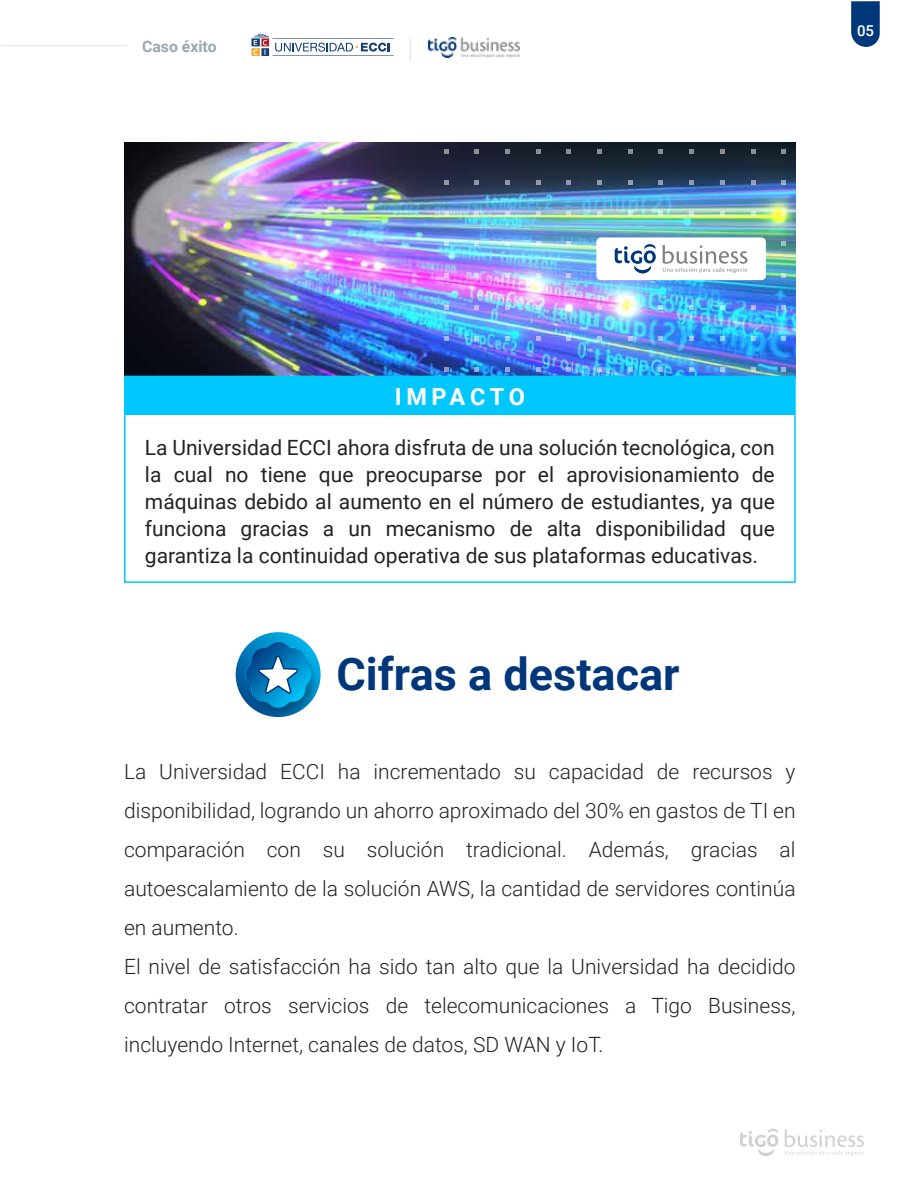
<style>
.page{position:relative;width:918px;height:1188px;background:#fff}
.page>*{position:absolute;margin:0;border:0;box-sizing:border-box;transform-origin:0 0}
.t1{font:700 45px "Roboto";color:#00377b}
.t2{font:700 23.55px "Roboto";letter-spacing:.195em;color:#fff}
.t3{font:300 21px/39px "Roboto";color:#232323}
.t4{font:21px/27px "Roboto";color:#232323;text-align:justify}
.t5{font:700 15.75px "Roboto";color:#9ba7b0}
.t6{font:500 15px "Roboto";color:#fff}
</style>
<div class="page">
<svg style="left:740px;top:1129px;width:38px;height:27px"></svg>
<svg style="left:785px;top:1129px;width:79px;height:27px"></svg>
<svg style="left:851px;top:1px;width:29px;height:46px"></svg>
<img style="left:124px;top:142px;width:672px;height:234px">
<div style="left:124px;top:376px;width:672px;height:207px;border:2px solid #00c8ff"></div>
<div style="left:125px;top:377px;width:670px;height:38px;background:#00c8ff"></div>
<div style="left:596px;top:237px;width:170px;height:43px;background:#fff;border-radius:4px"></div>
<svg style="left:781px;top:149px;width:4px;height:4px"></svg>
<svg style="left:751px;top:149px;width:4px;height:4px"></svg>
<svg style="left:720px;top:149px;width:4px;height:4px"></svg>
<svg style="left:689px;top:149px;width:5px;height:4px"></svg>
<svg style="left:659px;top:149px;width:4px;height:4px"></svg>
<svg style="left:628px;top:149px;width:4px;height:4px"></svg>
<svg style="left:598px;top:149px;width:4px;height:4px"></svg>
<svg style="left:567px;top:149px;width:4px;height:4px"></svg>
<svg style="left:536px;top:149px;width:4px;height:4px"></svg>
<svg style="left:505px;top:149px;width:5px;height:4px"></svg>
<svg style="left:475px;top:149px;width:4px;height:4px"></svg>
<svg style="left:444px;top:149px;width:4px;height:4px"></svg>
<svg style="left:781px;top:180px;width:4px;height:4px"></svg>
<svg style="left:751px;top:180px;width:4px;height:4px"></svg>
<svg style="left:720px;top:180px;width:4px;height:4px"></svg>
<svg style="left:689px;top:180px;width:5px;height:4px"></svg>
<svg style="left:659px;top:180px;width:4px;height:4px"></svg>
<svg style="left:628px;top:180px;width:4px;height:4px"></svg>
<svg style="left:598px;top:180px;width:4px;height:4px"></svg>
<svg style="left:567px;top:180px;width:4px;height:4px"></svg>
<svg style="left:536px;top:180px;width:4px;height:4px"></svg>
<svg style="left:505px;top:180px;width:5px;height:4px"></svg>
<svg style="left:475px;top:180px;width:4px;height:4px"></svg>
<svg style="left:444px;top:180px;width:4px;height:4px"></svg>
<svg style="left:781px;top:211px;width:4px;height:4px"></svg>
<svg style="left:751px;top:211px;width:4px;height:4px"></svg>
<svg style="left:720px;top:211px;width:4px;height:4px"></svg>
<svg style="left:689px;top:211px;width:5px;height:4px"></svg>
<svg style="left:659px;top:211px;width:4px;height:4px"></svg>
<svg style="left:628px;top:211px;width:4px;height:4px"></svg>
<svg style="left:598px;top:211px;width:4px;height:4px"></svg>
<svg style="left:567px;top:211px;width:4px;height:4px"></svg>
<svg style="left:536px;top:211px;width:4px;height:4px"></svg>
<svg style="left:505px;top:211px;width:5px;height:4px"></svg>
<svg style="left:475px;top:211px;width:4px;height:4px"></svg>
<svg style="left:444px;top:211px;width:4px;height:4px"></svg>
<svg style="left:781px;top:305px;width:4px;height:4px"></svg>
<svg style="left:751px;top:305px;width:4px;height:4px"></svg>
<svg style="left:720px;top:305px;width:4px;height:4px"></svg>
<svg style="left:689px;top:305px;width:5px;height:4px"></svg>
<svg style="left:659px;top:305px;width:4px;height:4px"></svg>
<svg style="left:628px;top:305px;width:4px;height:4px"></svg>
<svg style="left:598px;top:305px;width:4px;height:4px"></svg>
<svg style="left:567px;top:305px;width:4px;height:4px"></svg>
<svg style="left:536px;top:305px;width:4px;height:4px"></svg>
<svg style="left:505px;top:305px;width:5px;height:4px"></svg>
<svg style="left:475px;top:305px;width:4px;height:4px"></svg>
<svg style="left:444px;top:305px;width:4px;height:4px"></svg>
<svg style="left:781px;top:336px;width:4px;height:4px"></svg>
<svg style="left:751px;top:336px;width:4px;height:4px"></svg>
<svg style="left:720px;top:336px;width:4px;height:4px"></svg>
<svg style="left:689px;top:336px;width:5px;height:4px"></svg>
<svg style="left:659px;top:336px;width:4px;height:4px"></svg>
<svg style="left:628px;top:336px;width:4px;height:4px"></svg>
<svg style="left:598px;top:336px;width:4px;height:4px"></svg>
<svg style="left:567px;top:336px;width:4px;height:4px"></svg>
<svg style="left:536px;top:336px;width:4px;height:4px"></svg>
<svg style="left:505px;top:336px;width:5px;height:4px"></svg>
<svg style="left:475px;top:336px;width:4px;height:4px"></svg>
<svg style="left:444px;top:336px;width:4px;height:4px"></svg>
<svg style="left:781px;top:367px;width:4px;height:5px"></svg>
<svg style="left:751px;top:367px;width:4px;height:5px"></svg>
<svg style="left:720px;top:367px;width:4px;height:5px"></svg>
<svg style="left:689px;top:367px;width:5px;height:5px"></svg>
<svg style="left:659px;top:367px;width:4px;height:5px"></svg>
<svg style="left:628px;top:367px;width:4px;height:5px"></svg>
<svg style="left:598px;top:367px;width:4px;height:5px"></svg>
<svg style="left:567px;top:367px;width:4px;height:5px"></svg>
<svg style="left:536px;top:367px;width:4px;height:5px"></svg>
<svg style="left:505px;top:367px;width:5px;height:5px"></svg>
<svg style="left:475px;top:367px;width:4px;height:5px"></svg>
<svg style="left:444px;top:367px;width:4px;height:5px"></svg>
<svg style="left:781px;top:241px;width:4px;height:5px"></svg>
<svg style="left:567px;top:241px;width:4px;height:5px"></svg>
<svg style="left:536px;top:241px;width:4px;height:5px"></svg>
<svg style="left:505px;top:241px;width:5px;height:5px"></svg>
<svg style="left:475px;top:241px;width:4px;height:5px"></svg>
<svg style="left:444px;top:241px;width:4px;height:5px"></svg>
<svg style="left:781px;top:273px;width:4px;height:5px"></svg>
<svg style="left:567px;top:273px;width:4px;height:5px"></svg>
<svg style="left:536px;top:273px;width:4px;height:5px"></svg>
<svg style="left:505px;top:273px;width:5px;height:5px"></svg>
<svg style="left:475px;top:273px;width:4px;height:5px"></svg>
<svg style="left:444px;top:273px;width:4px;height:5px"></svg>
<svg style="left:615px;top:244px;width:41px;height:29px"></svg>
<svg style="left:663px;top:245px;width:85px;height:28px"></svg>
<hr style="left:1px;top:45px;width:127px;height:1px;background:#eaeaea">
<img style="left:428px;top:38px;width:91px;height:20px">
<hr style="left:409px;top:39px;width:2px;height:21px;background:#eaeaea">
<svg style="left:252px;top:33px;width:142px;height:23px"></svg>
<svg style="left:236px;top:632px;width:85px;height:85px"></svg>
<svg style="left:247px;top:646px;width:69px;height:69px"></svg>
<svg style="left:244px;top:642px;width:69px;height:67px;background:#248dc1"></svg>
<p class="t5" style="left:142px;top:35px;width:76px">Caso éxito</p>
<p class="t6" style="left:857px;top:20px;width:18px">05</p>
<p class="t2" style="left:395px;top:380px;width:132px">IMPACTO</p>
<p class="t4" style="left:145px;top:433px;width:631px">La Universidad ECCI ahora disfruta de una solución tecnológica, con la cual no tiene que preocuparse por el aprovisionamiento de máquinas debido al aumento en el número de estudiantes, ya que funciona gracias a un mecanismo de alta disponibilidad que garantiza la continuidad operativa de sus plataformas educativas.</p>
<h1 class="t1" style="left:336px;top:643px;width:345px">Cifras a destacar</h1>
<p class="t3" style="left:124px;top:751px;width:673px">La Universidad ECCI ha incrementado su capacidad de recursos y disponibilidad, logrando un ahorro aproximado del 30% en gastos de TI en comparación con su solución tradicional. Además, gracias al autoescalamiento de la solución AWS, la cantidad de servidores continúa en aumento.<br>El nivel de satisfacción ha sido tan alto que la Universidad ha decidido contratar otros servicios de telecomunicaciones a Tigo Business, incluyendo Internet, canales de datos, SD WAN y IoT.</p>
</div>
